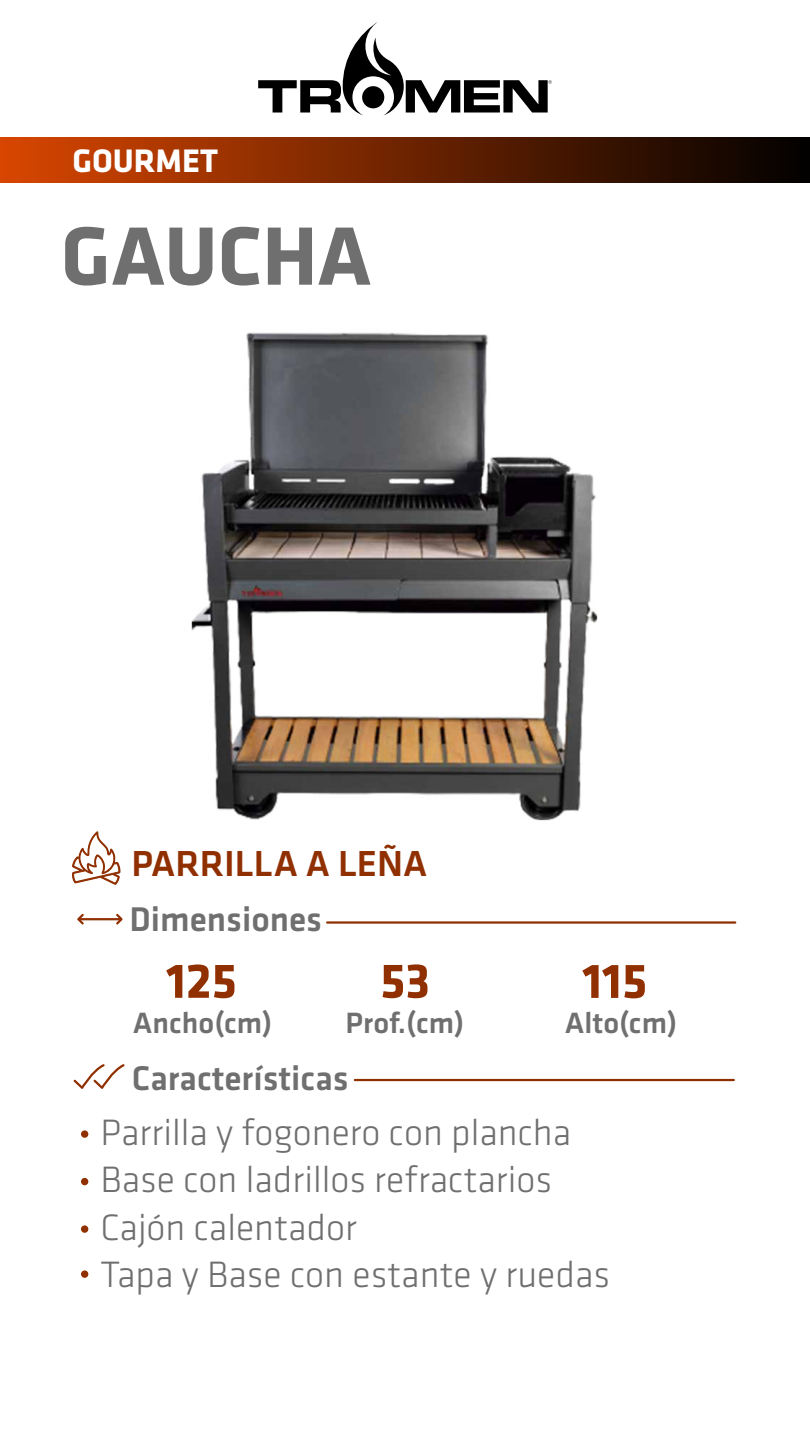
<style>
.page{position:relative;width:810px;height:1440px;background:#fff}
.page>*{position:absolute;margin:0;border:0;box-sizing:border-box;transform-origin:0 0}
.t1{font:700 85.72px "Klavika";color:#706f6f}
.t2{font:700 50.78px "Klavika";color:#902f00}
.t3{font:300 38.1px/47.4px "Klavika";color:#706f6f}
.t4{font:500 37.5px "Klavika";color:#902f00}
.t5{font:500 35.55px "Klavika";color:#706f6f}
.t6{font:700 33.75px "Klavika";color:#fff}
.t7{font:500 30.45px "Klavika";color:#706f6f}
</style>
<div class="page">
<img style="left:191px;top:332px;width:407px;height:489px">
<svg style="left:258px;top:22px;width:294px;height:93px"></svg>
<hr style="left:327px;top:921px;width:408px;height:3px;background:#902f00">
<hr style="left:355px;top:1079px;width:379px;height:2px;background:#902f00">
<hr style="left:79px;top:918px;width:42px;height:2px;background:#902f00">
<svg style="left:77px;top:913px;width:9px;height:12px"></svg>
<svg style="left:114px;top:913px;width:9px;height:12px"></svg>
<svg style="left:73px;top:1064px;width:52px;height:25px"></svg>
<div style="left:81px;top:1130px;width:7px;height:8px;background:#902f00;border-radius:50%"></div>
<div style="left:81px;top:1178px;width:7px;height:7px;background:#902f00;border-radius:50%"></div>
<div style="left:81px;top:1225px;width:7px;height:8px;background:#902f00;border-radius:50%"></div>
<div style="left:81px;top:1270px;width:7px;height:8px;background:#902f00;border-radius:50%"></div>
<div style="left:0;top:138px;width:810px;height:45px;background:linear-gradient(to right,#d84600,#020100)"></div>
<svg style="left:72px;top:831px;width:48px;height:54px"></svg>
<p class="t6" style="left:72px;top:143px;width:147px">GOURMET</p>
<h1 class="t1" style="left:61px;top:210px;width:312px">GAUCHA</h1>
<p class="t4" style="left:131px;top:843px;width:297px">PARRILLA A LEÑA</p>
<p class="t5" style="left:129px;top:900px;width:194px">Dimensiones</p>
<h2 class="t2" style="left:166px;top:953px;width:72px">125</h2>
<h2 class="t2" style="left:380px;top:953px;width:52px">53</h2>
<h2 class="t2" style="left:582px;top:953px;width:66px">115</h2>
<p class="t7" style="left:133px;top:1006px;width:141px">Ancho(cm)</p>
<p class="t7" style="left:346px;top:1006px;width:120px">Prof.(cm)</p>
<p class="t7" style="left:565px;top:1006px;width:114px">Alto(cm)</p>
<p class="t5" style="left:132px;top:1059px;width:218px">Características</p>
<p class="t3" style="left:101px;top:1109px;width:511px">Parrilla y fogonero con plancha<br>Base con ladrillos refractarios<br>Cajón calentador<br>Tapa y Base con estante y ruedas</p>
</div>
